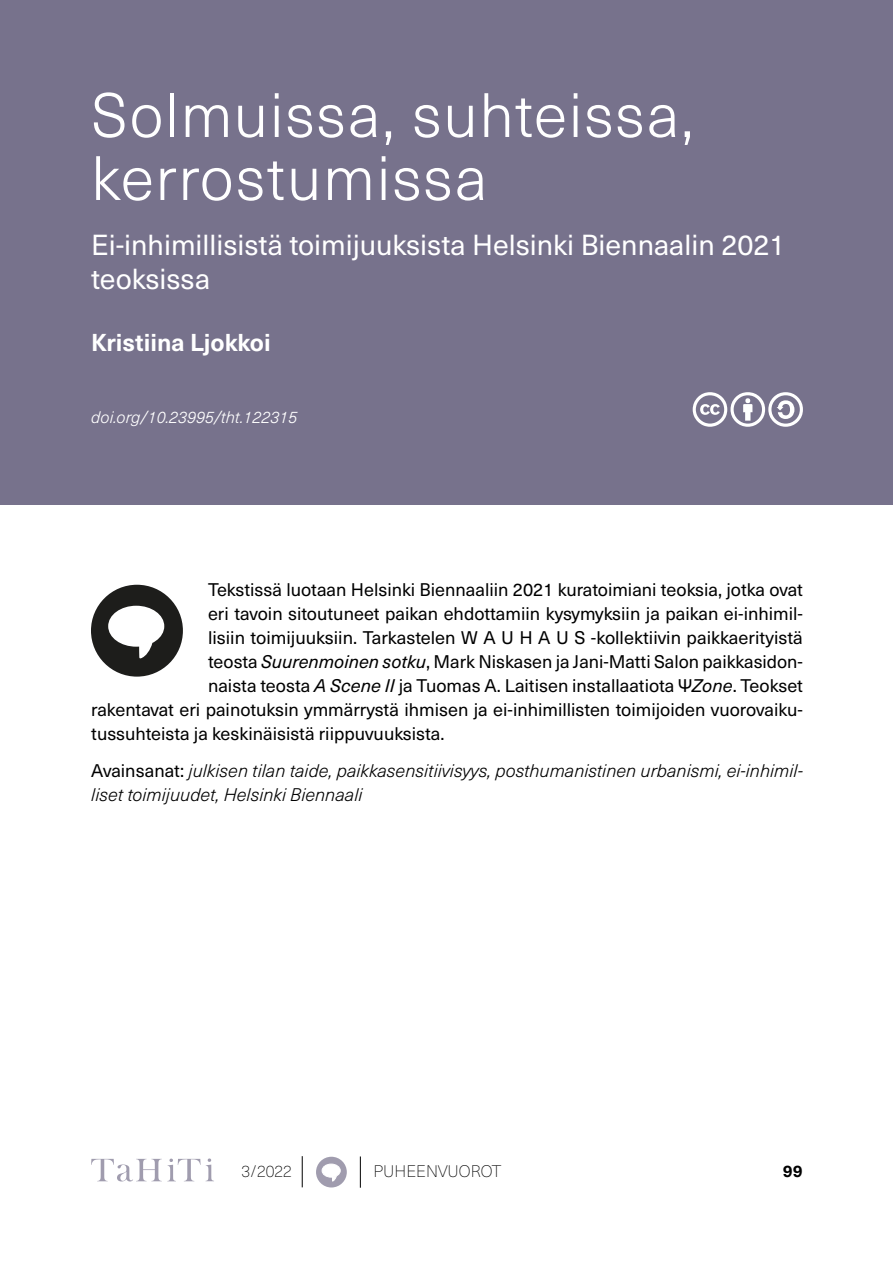
<style>
.page{position:relative;width:893px;height:1263px;background:#fff}
.page>*{position:absolute;margin:0;border:0;box-sizing:border-box;transform-origin:0 0}
.H1__Otsikko_1{font:300 61.5px/63px "Neue Haas Unica W1 G";letter-spacing:.025em;color:#fff}
.H2__Otsikko_2{font:28.5px/34.2px "Neue Haas Unica W1 G";color:#fff}
.p__leipäteksti{font:700 24px "Neue Haas Unica W1 G";color:#fff}
.H6__tiivistelmä{font:18px "Neue Haas Unica W1 G";color:#000}
.H6__avainsanat{font:italic 300 18px/24px "Neue Haas Unica W1 G";color:#000}
.H5__doi{font:italic 300 16.5px "Neue Haas Unica W1 G";color:#fff}
.t1{font:100 16.5px "Neue Haas Unica W1 G";color:#000}
.t2{font:700 16.5px "Neue Haas Unica W1 G";color:#000}
.s1{font-style:italic}
.s2{font-weight:400;font-style:normal}
</style>
<div class="page">
<div style="left:91px;top:585px;width:92px;height:92px;background:#1d1d1b;border-radius:50%"></div>
<div style="left:109px;top:607px;width:54px;height:39px;background:#fff;border-radius:50%"></div>
<div style="left:108px;top:606px;width:56px;height:41px;border:2px solid #fff;border-radius:50%"></div>
<svg style="left:138px;top:641px;width:16px;height:18px"></svg>
<svg style="left:316px;top:1157px;width:31px;height:31px"></svg>
<div style="left:322px;top:1164px;width:18px;height:13px;background:#fff;border-radius:50%"></div>
<div style="left:322px;top:1164px;width:18px;height:13px;border:1px solid #fff;border-radius:50%"></div>
<svg style="left:332px;top:1175px;width:5px;height:7px"></svg>
<div style="left:0;top:0;width:892px;height:505px;background:#77728c"></div>
<hr style="left:302px;top:1156px;width:1px;height:31px;background:#000">
<hr style="left:360px;top:1156px;width:1px;height:32px;background:#000">
<svg style="left:91px;top:1158px;width:123px;height:23px"></svg>
<svg style="left:692px;top:392px;width:110px;height:35px"></svg>
<h1 class="H1__Otsikko_1" style="left:91px;top:81px;width:604px">Solmuissa, suhteissa, kerrostumissa</h1>
<h2 class="H2__Otsikko_2" style="left:91px;top:226px;width:695px">Ei-inhimillisistä toimijuuksista Helsinki Biennaalin 2021 teoksissa</h2>
<p class="p__leipäteksti" style="left:91px;top:324px;width:181px">Kristiina Ljokkoi</p>
<h5 class="H5__doi" style="left:91px;top:405px;width:208px">doi.org/10.23995/tht.122315</h5>
<h6 class="H6__tiivistelmä" style="left:208px;top:577px;width:596px">Tekstissä luotaan Helsinki Biennaaliin 2021 kuratoimiani teoksia, jotka ovat</h6>
<h6 class="H6__tiivistelmä" style="left:208px;top:601px;width:596px">eri tavoin sitoutuneet paikan ehdottamiin kysymyksiin ja paikan ei-inhimil-</h6>
<h6 class="H6__tiivistelmä" style="left:208px;top:625px;width:596px">lisiin toimijuuksiin. Tarkastelen W A U H A U S -kollektiivin paikkaerityistä</h6>
<h6 class="H6__tiivistelmä" style="left:208px;top:649px;width:596px">teosta <span class="s1">Suurenmoinen sotku</span>, Mark Niskasen ja Jani-Matti Salon paikkasidon-</h6>
<h6 class="H6__tiivistelmä" style="left:208px;top:673px;width:596px">naista teosta <span class="s1">A Scene II</span> ja Tuomas A. Laitisen installaatiota Ψ<span class="s1">Zone</span>. Teokset</h6>
<h6 class="H6__tiivistelmä" style="left:91px;top:697px;width:713px">rakentavat eri painotuksin ymmärrystä ihmisen ja ei-inhimillisten toimijoiden vuorovaiku-</h6>
<h6 class="H6__tiivistelmä" style="left:91px;top:721px;width:355px">tussuhteista ja keskinäisistä riippuvuuksista.</h6>
<h6 class="H6__avainsanat" style="left:91px;top:758px;width:713px"><span class="s2">Avainsanat:</span> julkisen tilan taide, paikkasensitiivisyys, posthumanistinen urbanismi, ei-inhimil&shy;liset toimijuudet, Helsinki Biennaali</h6>
<p class="t1" style="left:241px;top:1160px;width:52px">3/2022</p>
<p class="t1" style="left:373px;top:1160px;width:129px">PUHEENVUOROT</p>
<p class="t2" style="left:783px;top:1159px;width:21px">99</p>
</div>
